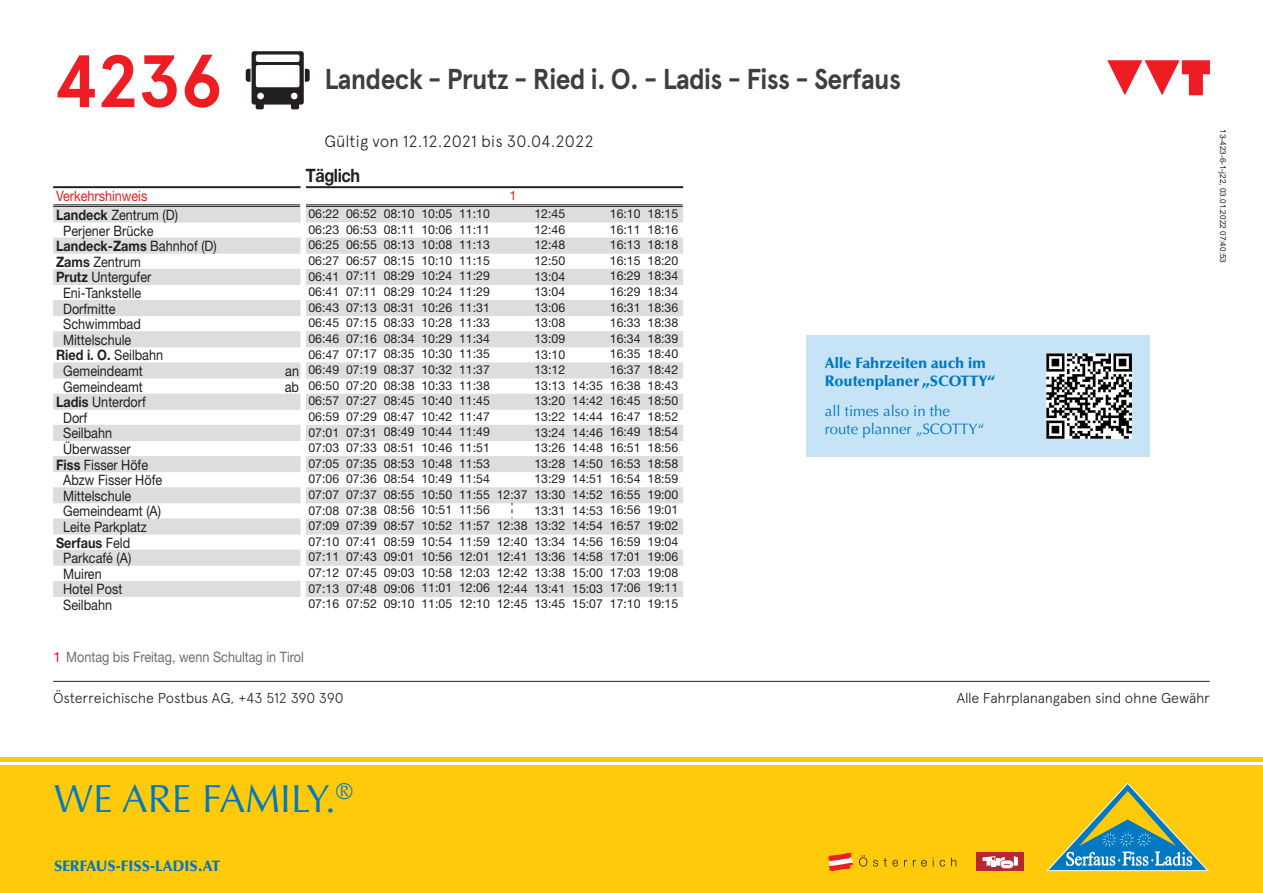
<style>
.page{position:relative;width:1263px;height:893px;background:#fff}
.page>*{position:absolute;margin:0;border:0;box-sizing:border-box;transform-origin:0 0}
.t1{font:700 73.95px "Apercu";color:#ee1d23}
.t2{font:39px "Optima LT";color:#0079c2}
.t3{font:700 28.8px "Apercu";letter-spacing:-.025em;color:#3e3e3f;scale:.92 1}
.t4{font:700 18.45px "Helvetica Neue LT";letter-spacing:-.025em;color:#231f20;scale:.88 1}
.t5{font:300 16.5px "Apercu";color:#231f20}
.t6{font:900 15px/18px "Optima LT";color:#0079c2}
.t7{font:15px/18px "Optima LT";color:#0079c2}
.t8{font:14.4px "Helvetica Neue LT";color:#231f20;scale:.88 1}
.t9{font:300 14.4px "Apercu";letter-spacing:-.015em;color:#231f20}
.t10{font:700 14.4px "Helvetica Neue LT";color:#231f20;scale:.88 1}
.t11{font:14.4px "Helvetica Neue LT";color:#6d6e71;scale:.88 1}
.t12{font:14.4px/18.8px "Helvetica Neue LT";color:#ee1d23;scale:.88 1}
.t13{font:12.75px "Helvetica Neue LT";color:#ee1d23}
.t14{font:12.3px/15.6px "Helvetica Neue LT";color:#231f20;text-align:justify}
.t15{font:8.25px "Arial";color:#231f20}
.s1{font-weight:700;color:#231f20}
.s2{color:#231f20}
.s3{font-weight:400}
.s4{font-weight:700}
.s5{color:#ee1d23}
</style>
<div class="page">
<div style="left:0;top:765px;width:1263px;height:128px;background:#feca0a"></div>
<hr style="left:0;top:757px;width:1263px;height:4px;background:#feca0a">
<svg style="left:1046px;top:782px;width:163px;height:89px"></svg>
<div style="left:976px;top:853px;width:48px;height:18px;background:#b7282e"></div>
<svg style="left:982px;top:856px;width:36px;height:12px"></svg>
<svg style="left:859px;top:855px;width:8px;height:11px"></svg>
<svg style="left:873px;top:858px;width:25px;height:8px"></svg>
<svg style="left:913px;top:860px;width:14px;height:6px"></svg>
<svg style="left:940px;top:860px;width:5px;height:6px"></svg>
<svg style="left:951px;top:858px;width:5px;height:8px"></svg>
<svg style="left:828px;top:853px;width:25px;height:18px"></svg>
<div style="left:53px;top:206px;width:630px;height:16px;background:#dcdddf"></div>
<svg style="left:53px;top:238px;width:630px;height:16px;background:#dcdddf"></svg>
<div style="left:53px;top:269px;width:630px;height:16px;background:#dcdddf"></div>
<div style="left:53px;top:300px;width:630px;height:16px;background:#dcdddf"></div>
<div style="left:53px;top:331px;width:630px;height:16px;background:#dcdddf"></div>
<svg style="left:53px;top:362px;width:630px;height:17px;background:#dedfe0"></svg>
<div style="left:53px;top:394px;width:630px;height:16px;background:#dcdddf"></div>
<div style="left:53px;top:425px;width:630px;height:16px;background:#dcdddf"></div>
<div style="left:53px;top:456px;width:630px;height:16px;background:#dcdddf"></div>
<div style="left:53px;top:550px;width:630px;height:16px;background:#dcdddf"></div>
<div style="left:53px;top:581px;width:630px;height:16px;background:#dcdddf"></div>
<hr style="left:306px;top:186px;width:377px;height:2px;background:#231f20">
<hr style="left:53px;top:206px;width:247px;height:1px;background:#231f20">
<hr style="left:53px;top:205px;width:247px;height:1px;background:#231f20">
<hr style="left:306px;top:206px;width:377px;height:1px;background:#231f20">
<hr style="left:306px;top:205px;width:377px;height:1px;background:#231f20">
<hr style="left:53px;top:186px;width:248px;height:2px;background:#231f20">
<svg style="left:53px;top:487px;width:630px;height:48px"></svg>
<hr style="left:53px;top:681px;width:1157px;height:1px;background:#231f20">
<svg style="left:1107px;top:60px;width:103px;height:35px"></svg>
<svg style="left:246px;top:51px;width:64px;height:58px"></svg>
<div style="left:807px;top:336px;width:343px;height:121px;background:#c7e4f6"></div>
<img style="left:1047px;top:354px;width:85px;height:85px">
<h1 class="t1" style="left:53px;top:38px;width:172px">4236</h1>
<h3 class="t3" style="left:324px;top:62px;width:628px">Landeck - Prutz - Ried i. O. - Ladis - Fiss - Serfaus</h3>
<h3 class="t5" style="left:324px;top:132px;width:271px">Gültig von 12.12.2021 bis 30.04.2022</h3>
<h3 class="t4" style="left:306px;top:168px;width:63px">Täglich</h3>
<p class="t12" style="left:56px;top:187px;width:140px">Verkehrshinweis<br><span class="s1">Landeck</span> <span class="s2">Zentrum (D)</span></p>
<p class="t8" style="left:63px;top:223px;width:104px">Perjener Brücke</p>
<p class="t10" style="left:56px;top:241px;width:184px">Landeck-Zams <span class="s3">Bahnhof (D)</span></p>
<p class="t8" style="left:56px;top:254px;width:98px"><span class="s4">Zams</span> Zentrum</p>
<p class="t8" style="left:56px;top:270px;width:110px"><span class="s4">Prutz</span> Untergufer</p>
<p class="t8" style="left:63px;top:285px;width:90px">Eni-Tankstelle</p>
<p class="t8" style="left:63px;top:301px;width:61px">Dorfmitte</p>
<p class="t8" style="left:63px;top:317px;width:90px">Schwimmbad</p>
<p class="t8" style="left:63px;top:332px;width:79px">Mittelschule</p>
<p class="t10" style="left:56px;top:350px;width:123px">Ried i. O. <span class="s3">Seilbahn</span></p>
<p class="t8" style="left:63px;top:363px;width:92px">Gemeindeamt</p>
<p class="t8" style="left:285px;top:363px;width:17px">an</p>
<p class="t8" style="left:63px;top:379px;width:92px">Gemeindeamt</p>
<p class="t8" style="left:285px;top:379px;width:18px">ab</p>
<p class="t8" style="left:56px;top:395px;width:103px"><span class="s4">Ladis</span> Unterdorf</p>
<p class="t8" style="left:63px;top:410px;width:29px">Dorf</p>
<p class="t8" style="left:63px;top:426px;width:57px">Seilbahn</p>
<p class="t8" style="left:63px;top:441px;width:78px">Überwasser</p>
<p class="t8" style="left:56px;top:457px;width:106px"><span class="s4">Fiss</span> Fisser Höfe</p>
<p class="t8" style="left:63px;top:473px;width:114px">Abzw Fisser Höfe</p>
<p class="t8" style="left:63px;top:488px;width:79px">Mittelschule</p>
<p class="t8" style="left:63px;top:504px;width:113px">Gemeindeamt (A)</p>
<p class="t8" style="left:63px;top:519px;width:97px">Leite Parkplatz</p>
<p class="t10" style="left:56px;top:537px;width:86px">Serfaus <span class="s3">Feld</span></p>
<p class="t8" style="left:63px;top:551px;width:79px">Parkcafé (A)</p>
<p class="t8" style="left:63px;top:566px;width:45px">Muiren</p>
<p class="t8" style="left:63px;top:582px;width:69px">Hotel Post</p>
<p class="t8" style="left:63px;top:597px;width:57px">Seilbahn</p>
<p class="t14" style="left:308px;top:206px;width:32px">06:22<br>06:23<br>06:25<br>06:27<br>06:41<br>06:41<br>06:43<br>06:45<br>06:46<br>06:47<br>06:49<br>06:50<br>06:57<br>06:59<br>07:01<br>07:03<br>07:05<br>07:06<br>07:07<br>07:08<br>07:09<br>07:10<br>07:11<br>07:12<br>07:13<br>07:16</p>
<p class="t14" style="left:346px;top:206px;width:32px">06:52<br>06:53<br>06:55<br>06:57<br>07:11<br>07:11<br>07:13<br>07:15<br>07:16<br>07:17<br>07:19<br>07:20<br>07:27<br>07:29<br>07:31<br>07:33<br>07:35<br>07:36<br>07:37<br>07:38<br>07:39<br>07:41<br>07:43<br>07:45<br>07:48<br>07:52</p>
<p class="t14" style="left:384px;top:206px;width:32px">08:10<br>08:11<br>08:13<br>08:15<br>08:29<br>08:29<br>08:31<br>08:33<br>08:34<br>08:35<br>08:37<br>08:38<br>08:45<br>08:47<br>08:49<br>08:51<br>08:53<br>08:54<br>08:55<br>08:56<br>08:57<br>08:59<br>09:01<br>09:03<br>09:06<br>09:10</p>
<p class="t14" style="left:421px;top:206px;width:32px">10:05<br>10:06<br>10:08<br>10:10<br>10:24<br>10:24<br>10:26<br>10:28<br>10:29<br>10:30<br>10:32<br>10:33<br>10:40<br>10:42<br>10:44<br>10:46<br>10:48<br>10:49<br>10:50<br>10:51<br>10:52<br>10:54<br>10:56<br>10:58<br>11:01<br>11:05</p>
<p class="t14" style="left:459px;top:206px;width:32px">11:10<br>11:11<br>11:13<br>11:15<br>11:29<br>11:29<br>11:31<br>11:33<br>11:34<br>11:35<br>11:37<br>11:38<br>11:45<br>11:47<br>11:49<br>11:51<br>11:53<br>11:54<br>11:55<br>11:56<br>11:57<br>11:59<br>12:01<br>12:03<br>12:06<br>12:10</p>
<p class="t13" style="left:510px;top:189px;width:9px">1</p>
<p class="t14" style="left:497px;top:487px;width:32px">12:37</p>
<p class="t14" style="left:497px;top:518px;width:32px">12:38<br>12:40<br>12:41<br>12:42<br>12:44<br>12:45</p>
<p class="t14" style="left:534px;top:206px;width:32px">12:45<br>12:46<br>12:48<br>12:50<br>13:04<br>13:04<br>13:06<br>13:08<br>13:09<br>13:10<br>13:12<br>13:13<br>13:20<br>13:22<br>13:24<br>13:26<br>13:28<br>13:29<br>13:30<br>13:31<br>13:32<br>13:34<br>13:36<br>13:38<br>13:41<br>13:45</p>
<p class="t14" style="left:572px;top:378px;width:32px">14:35<br>14:42<br>14:44<br>14:46<br>14:48<br>14:50<br>14:51<br>14:52<br>14:53<br>14:54<br>14:56<br>14:58<br>15:00<br>15:03<br>15:07</p>
<p class="t14" style="left:610px;top:206px;width:32px">16:10<br>16:11<br>16:13<br>16:15<br>16:29<br>16:29<br>16:31<br>16:33<br>16:34<br>16:35<br>16:37<br>16:38<br>16:45<br>16:47<br>16:49<br>16:51<br>16:53<br>16:54<br>16:55<br>16:56<br>16:57<br>16:59<br>17:01<br>17:03<br>17:06<br>17:10</p>
<p class="t14" style="left:647px;top:206px;width:32px">18:15<br>18:16<br>18:18<br>18:20<br>18:34<br>18:34<br>18:36<br>18:38<br>18:39<br>18:40<br>18:42<br>18:43<br>18:50<br>18:52<br>18:54<br>18:56<br>18:58<br>18:59<br>19:00<br>19:01<br>19:02<br>19:04<br>19:06<br>19:08<br>19:11<br>19:15</p>
<p class="t6" style="left:825px;top:354px;width:172px">Alle Fahrzeiten auch im<br>Routenplaner „SCOTTY“</p>
<p class="t7" style="left:825px;top:402px;width:161px">all times also in the route planner „SCOTTY“</p>
<p class="t15" style="left:1226px;top:129px;width:135px;rotate:90deg">13-423-6-1-j22, 03.01.2022 07:40:53</p>
<p class="t11" style="left:53px;top:649px;width:286px"><span class="s5">1</span> Montag bis Freitag, wenn Schultag in Tirol</p>
<p class="t9" style="left:53px;top:690px;width:292px">Österreichische Postbus AG, +43 512 390 390</p>
<p class="t9" style="left:957px;top:690px;width:255px">Alle Fahrplanangaben sind ohne Gewähr</p>
<h2 class="t2" style="left:54px;top:776px;width:300px">WE ARE FAMILY.<sup>®</sup></h2>
<p class="t6" style="left:54px;top:857px;width:168px">SERFAUS-FISS-LADIS.AT</p>
</div>
